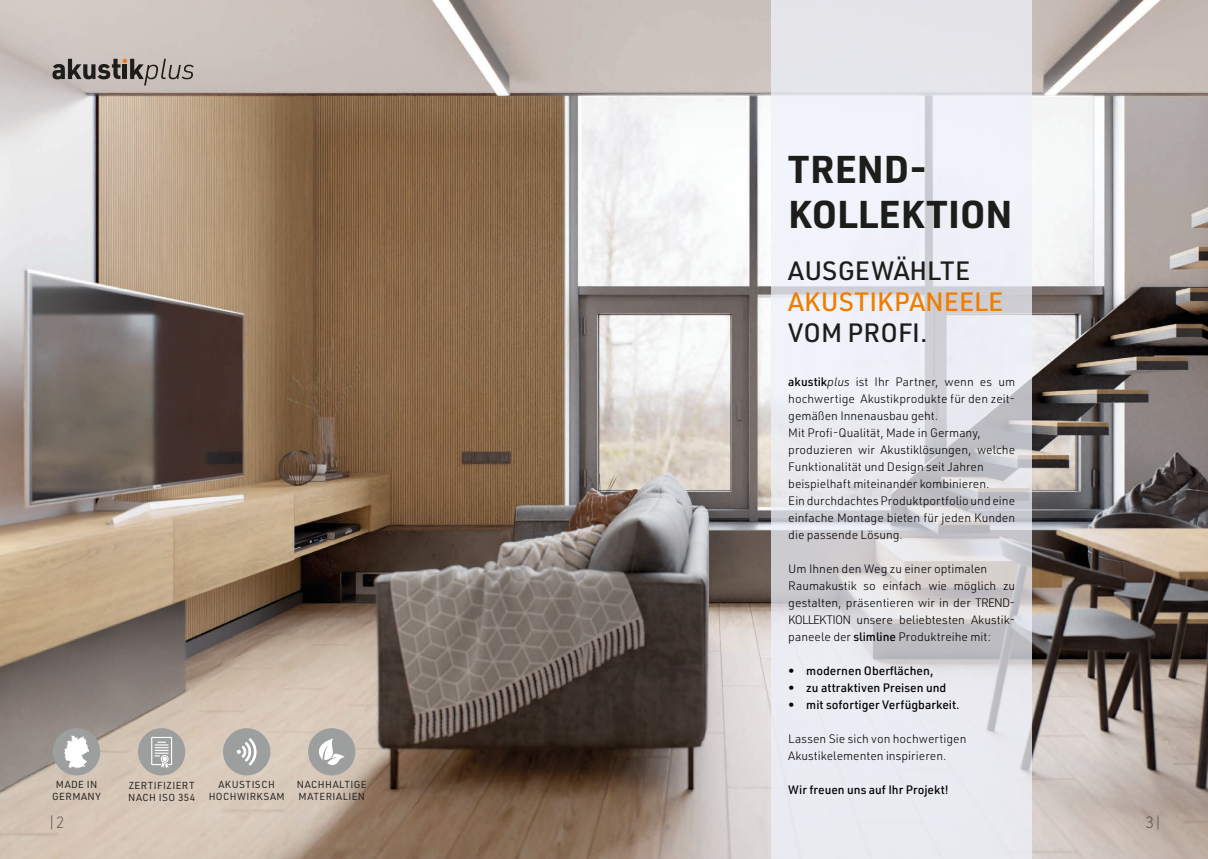
<style>
.page{position:relative;width:1208px;height:859px;background:#fff}
.page>*{position:absolute;margin:0;border:0;box-sizing:border-box;transform-origin:0 0}
.t1{font:700 38px "URWDIN";color:#1d1d1b}
.Bold_Size_26pt_Lea_29pt_Left{font:500 26px "URWDIN";color:#1d1d1b}
.Bold_Size_26pt_Lea_29pt_Left-2{font:500 26px "URWDIN";color:#ef7d00}
.t2{font:200 16px "URWDIN";color:#4b4b4a}
.Fließtext{font:300 12px/17px "URWDIN";color:#000;text-align:justify}
.Fließtext-2{font:500 12px "URWDIN";color:#000}
.Unterüberschrift___linksbündig{font:10px "URWDIN";letter-spacing:.04em;color:#1d1d1b}
.s1{font-weight:500}
.s2{font-style:italic}
</style>
<div class="page">
<img style="left:0;top:0;width:1207px;height:859px">
<svg style="left:52px;top:59px;width:142px;height:26px"></svg>
<svg style="left:771px;top:0;width:261px;height:859px;fill:#eaebf1"></svg>
<div style="left:53px;top:728px;width:47px;height:47px;background:#9d9e9e;border-radius:50%"></div>
<svg style="left:64px;top:735px;width:25px;height:34px"></svg>
<div style="left:138px;top:728px;width:47px;height:47px;background:#9d9e9e;border-radius:50%"></div>
<svg style="left:151px;top:737px;width:21px;height:31px"></svg>
<div style="left:223px;top:728px;width:47px;height:47px;background:#9d9e9e;border-radius:50%"></div>
<svg style="left:237px;top:738px;width:19px;height:27px"></svg>
<div style="left:308px;top:728px;width:47px;height:47px;background:#9d9e9e;border-radius:50%"></div>
<svg style="left:319px;top:738px;width:26px;height:27px"></svg>
<p class="Unterüberschrift___linksbündig" style="left:56px;top:778px;width:43px">MADE IN</p>
<p class="Unterüberschrift___linksbündig" style="left:52px;top:790px;width:50px">GERMANY</p>
<p class="Unterüberschrift___linksbündig" style="left:129px;top:778px;width:67px">ZERTIFIZIERT</p>
<p class="Unterüberschrift___linksbündig" style="left:128px;top:790px;width:69px">NACH ISO 354</p>
<p class="Unterüberschrift___linksbündig" style="left:218px;top:778px;width:58px">AKUSTISCH</p>
<p class="Unterüberschrift___linksbündig" style="left:209px;top:790px;width:77px">HOCHWIRKSAM</p>
<p class="Unterüberschrift___linksbündig" style="left:297px;top:778px;width:71px">NACHHALTIGE</p>
<p class="Unterüberschrift___linksbündig" style="left:298px;top:790px;width:68px">MATERIALIEN</p>
<p class="t1" style="left:788px;top:143px;width:140px">TREND-</p>
<p class="t1" style="left:788px;top:188px;width:226px">KOLLEKTION</p>
<p class="Bold_Size_26pt_Lea_29pt_Left" style="left:788px;top:253px;width:183px">AUSGEWÄHLTE</p>
<p class="Bold_Size_26pt_Lea_29pt_Left-2" style="left:788px;top:284px;width:216px">AKUSTIKPANEELE</p>
<p class="Bold_Size_26pt_Lea_29pt_Left" style="left:788px;top:315px;width:141px">VOM PROFI.</p>
<p class="Fließtext" style="left:788px;top:373px;width:228px"><span class="s1">akustik</span><span class="s2">plus</span> ist Ihr Partner, wenn es um hochwertige Akustikprodukte für den zeit&shy;gemäßen Innenausbau geht.</p>
<p class="Fließtext" style="left:788px;top:424px;width:194px">Mit Profi-Qualität, Made in Germany,</p>
<p class="Fließtext" style="left:788px;top:441px;width:228px">produzieren wir Akustiklösungen, welche<br>Funktionalität und Design seit Jahren</p>
<p class="Fließtext" style="left:788px;top:475px;width:203px">beispielhaft miteinander kombinieren.</p>
<p class="Fließtext" style="left:788px;top:492px;width:228px">Ein durchdachtes Produktportfolio und eine einfache Montage bieten für jeden Kunden die passende Lösung.</p>
<p class="Fließtext" style="left:788px;top:560px;width:201px">Um Ihnen den Weg zu einer optimalen</p>
<p class="Fließtext" style="left:788px;top:577px;width:228px">Raumakustik so einfach wie möglich zu gestalten, präsentieren wir in der TREND-KOLLEKTION unsere beliebtesten Akustik&shy;paneele der <span class="s1">slimline</span> Produktreihe mit:</p>
<p class="Fließtext-2" style="left:788px;top:663px;width:147px">• modernen Oberflächen,</p>
<p class="Fließtext-2" style="left:788px;top:680px;width:159px">• zu attraktiven Preisen und</p>
<p class="Fließtext-2" style="left:788px;top:697px;width:173px">• mit sofortiger Verfügbarkeit.</p>
<p class="Fließtext" style="left:788px;top:730px;width:180px">Lassen Sie sich von hochwertigen</p>
<p class="Fließtext" style="left:788px;top:747px;width:160px">Akustikelementen inspirieren.</p>
<p class="Fließtext-2" style="left:788px;top:782px;width:162px">Wir freuen uns auf Ihr Projekt!</p>
<p class="t2" style="left:47px;top:812px;width:19px">|2</p>
<p class="t2" style="left:1145px;top:812px;width:19px">3|</p>
</div>
